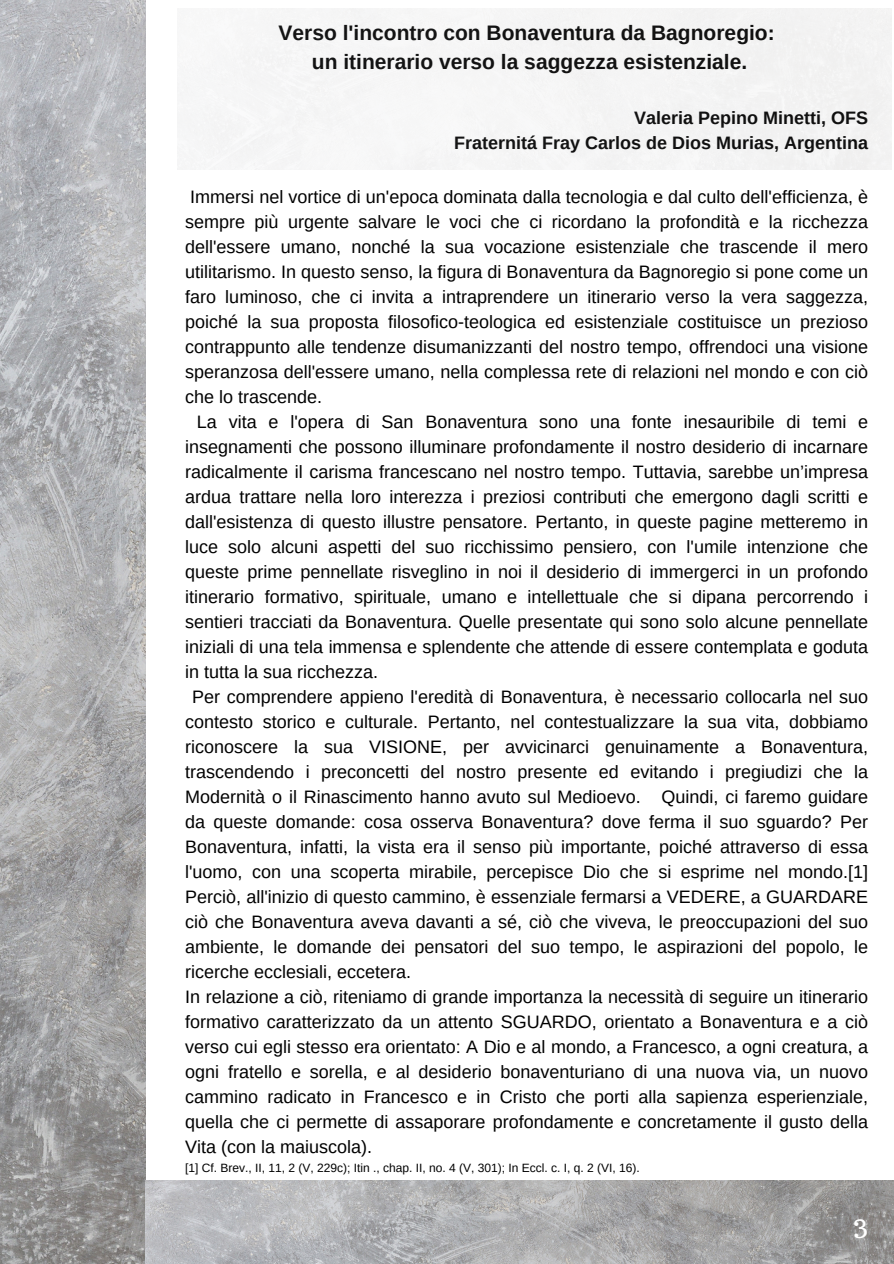
<style>
.page{position:relative;width:894px;height:1264px;background:#fff}
.page>*{position:absolute;margin:0;border:0;box-sizing:border-box;transform-origin:0 0}
.t1{font:27px "Trocchi";color:#fff}
.t2{font:700 21px/29px "Arimo";color:#000;text-align:center}
.t3{font:18px/25px "Arimo";color:#000;text-align:justify}
.t4{font:700 18px "Arimo";color:#000}
.t5{font:12px "Arimo";color:#000}
</style>
<div class="page">
<img style="left:0;top:0;width:145px;height:1263px">
<img style="left:145px;top:1180px;width:748px;height:83px">
<h1 class="t2" style="left:278px;top:18px;width:497px">Verso l'incontro con Bonaventura da Bagnoregio: un itinerario verso la saggezza esistenziale.</h1>
<h2 class="t4" style="left:634px;top:107px;width:235px">Valeria Pepino Minetti, OFS</h2>
<p class="t4" style="left:454px;top:132px;width:415px">Fraternitá Fray Carlos de Dios Murias, Argentina</p>
<p class="t3" style="left:185px;top:184px;width:684px">Immersi nel vortice di un'epoca dominata dalla tecnologia e dal culto dell'efficienza, è sempre più urgente salvare le voci che ci ricordano la profondità e la ricchezza dell'essere umano, nonché la sua vocazione esistenziale che trascende il mero utilitarismo. In questo senso, la figura di Bonaventura da Bagnoregio si pone come un faro luminoso, che ci invita a intraprendere un itinerario verso la vera saggezza, poiché la sua proposta filosofico-teologica ed esistenziale costituisce un prezioso contrappunto alle tendenze disumanizzanti del nostro tempo, offrendoci una visione speranzosa dell'essere umano, nella complessa rete di relazioni nel mondo e con ciò che lo trascende.</p>
<p class="t3" style="left:185px;top:409px;width:684px;text-indent:12px">La vita e l'opera di San Bonaventura sono una fonte inesauribile di temi e insegnamenti che possono illuminare profondamente il nostro desiderio di incarnare radicalmente il carisma francescano nel nostro tempo. Tuttavia, sarebbe un’impresa ardua trattare nella loro interezza i preziosi contributi che emergono dagli scritti e dall'esistenza di questo illustre pensatore. Pertanto, in queste pagine metteremo in luce solo alcuni aspetti del suo ricchissimo pensiero, con l'umile intenzione che queste prime pennellate risveglino in noi il desiderio di immergerci in un profondo itinerario formativo, spirituale, umano e intellettuale che si dipana percorrendo i sentieri tracciati da Bonaventura. Quelle presentate qui sono solo alcune pennellate iniziali di una tela immensa e splendente che attende di essere contemplata e goduta in tutta la sua ricchezza.</p>
<p class="t3" style="left:185px;top:684px;width:684px;text-indent:7px">Per comprendere appieno l'eredità di Bonaventura, è necessario collocarla nel suo contesto storico e culturale. Pertanto, nel contestualizzare la sua vita, dobbiamo riconoscere la sua VISIONE, per avvicinarci genuinamente a Bonaventura, trascendendo i preconcetti del nostro presente ed evitando i pregiudizi che la Modernità o il Rinascimento hanno avuto sul Medioevo. Quindi, ci faremo guidare da queste domande: cosa osserva Bonaventura? dove ferma il suo sguardo? Per Bonaventura, infatti, la vista era il senso più importante, poiché attraverso di essa l'uomo, con una scoperta mirabile, percepisce Dio che si esprime nel mondo.[1] Perciò, all'inizio di questo cammino, è essenziale fermarsi a VEDERE, a GUARDARE ciò che Bonaventura aveva davanti a sé, ciò che viveva, le preoccupazioni del suo ambiente, le domande dei pensatori del suo tempo, le aspirazioni del popolo, le ricerche ecclesiali, eccetera.</p>
<p class="t3" style="left:185px;top:984px;width:684px">In relazione a ciò, riteniamo di grande importanza la necessità di seguire un itinerario formativo caratterizzato da un attento SGUARDO, orientato a Bonaventura e a ciò verso cui egli stesso era orientato: A Dio e al mondo, a Francesco, a ogni creatura, a ogni fratello e sorella, e al desiderio bonaventuriano di una nuova via, un nuovo cammino radicato in Francesco e in Cristo che porti alla sapienza esperienziale, quella che ci permette di assaporare profondamente e concretamente il gusto della Vita (con la maiuscola).</p>
<p class="t5" style="left:185px;top:1161px;width:456px">[1] Cf. Brev., II, 11, 2 (V, 229c); Itin ., chap. II, no. 4 (V, 301); In Eccl. c. I, q. 2 (VI, 16).</p>
<p class="t1" style="left:853px;top:1206px;width:16px">3</p>
</div>
